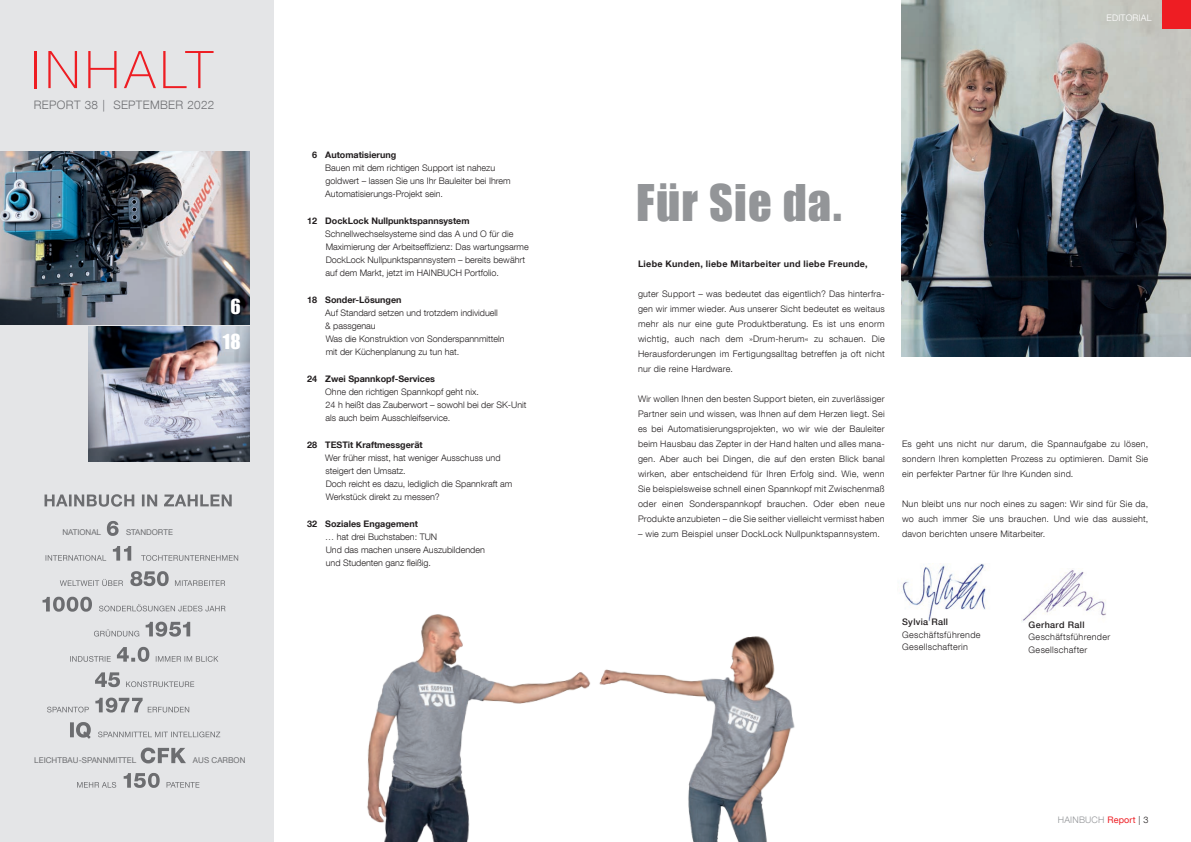
<style>
.page{position:relative;width:1191px;height:842px;background:#fff}
.page>*{position:absolute;margin:0;border:0;box-sizing:border-box;transform-origin:0 0}
.t1{font:100 51.9px "Helvetica Neue LT Com";letter-spacing:.09em;color:#ee1d23}
.t2{font:46.4px "Impact";letter-spacing:.025em;color:#939598}
._4_Copy{font:19px "Impact";color:#fff}
._4_Copy-2{font:300 11.7px "Helvetica Neue LT Com";letter-spacing:.03em;color:#6c6d70}
._4_Copy-3{font:300 9px/15px "Helvetica Neue LT Com";color:#231f20}
._4_Copy-4{font:700 9px "Helvetica Neue LT Com";color:#231f20}
._4_Copy-5{font:300 9px/12.5px "Helvetica Neue LT Com";letter-spacing:.035em;color:#231f20}
._4_Copy-6{font:300 9px "Helvetica Neue LT Com";letter-spacing:.025em;color:#231f20}
._4_Copy-7{font:700 9px "Helvetica Neue LT Com";letter-spacing:.035em;color:#231f20}
.t3{font:300 9px "Helvetica Neue LT Com";letter-spacing:.02em;color:#939598}
._4_Copy-8{font:500 9px "Helvetica Neue LT Com";letter-spacing:.035em;color:#231f20}
.t4{font:300 9px "Helvetica Neue LT Com";letter-spacing:.02em;color:#fff}
.t5{font:8px "Helvetica Neue LT Com";letter-spacing:.005em;color:#6c6d70}
.s1{font-weight:500}
.s2{font-weight:400;color:#ee1d23}
.s3{color:#231f20}
</style>
<div class="page">
<div style="left:0;top:0;width:274px;height:842px;background:#e4e5e7"></div>
<img style="left:0;top:151px;width:249px;height:173px">
<img style="left:89px;top:327px;width:160px;height:135px">
<img style="left:901px;top:0;width:290px;height:357px">
<img style="left:1021px;top:570px;width:85px;height:52px">
<img style="left:633px;top:636px;width:162px;height:206px">
<img style="left:367px;top:614px;width:266px;height:228px">
<img style="left:901px;top:563px;width:85px;height:59px">
<svg style="left:45px;top:494px;width:187px;height:13px"></svg>
<svg style="left:94px;top:629px;width:45px;height:7px"></svg>
<svg style="left:146px;top:622px;width:44px;height:15px"></svg>
<svg style="left:107px;top:521px;width:12px;height:15px"></svg>
<svg style="left:47px;top:698px;width:142px;height:14px"></svg>
<svg style="left:95px;top:672px;width:25px;height:15px"></svg>
<svg style="left:126px;top:681px;width:68px;height:6px"></svg>
<svg style="left:70px;top:722px;width:21px;height:17px"></svg>
<svg style="left:98px;top:731px;width:122px;height:6px"></svg>
<svg style="left:60px;top:571px;width:165px;height:15px"></svg>
<svg style="left:141px;top:747px;width:45px;height:16px"></svg>
<svg style="left:70px;top:647px;width:148px;height:15px"></svg>
<svg style="left:46px;top:546px;width:192px;height:15px"></svg>
<svg style="left:99px;top:604px;width:126px;height:7px"></svg>
<svg style="left:43px;top:597px;width:49px;height:15px"></svg>
<svg style="left:77px;top:773px;width:122px;height:15px"></svg>
<div style="left:1162px;top:0;width:29px;height:28px;background:#ee1d23"></div>
<p class="t1" style="left:32px;top:39px;width:183px">INHALT</p>
<p class="_4_Copy-2" style="left:34px;top:98px;width:182px">REPORT 38 | SEPTEMBER 2022</p>
<p class="_4_Copy" style="left:230px;top:292px;width:12px">6</p>
<p class="_4_Copy" style="left:223px;top:326px;width:19px">18</p>
<p class="t5" style="left:62px;top:528px;width:40px">NATIONAL</p>
<p class="t5" style="left:126px;top:528px;width:48px">STANDORTE</p>
<p class="_4_Copy-4" style="left:312px;top:149px;width:85px">6 Automatisierung</p>
<p class="_4_Copy-3" style="left:325px;top:161px;width:187px;line-height:13px">Bauen mit dem richtigen Support ist nahezu goldwert – lassen Sie uns Ihr Bauleiter bei Ihrem<br>Automatisierungs-Projekt sein.</p>
<p class="_4_Copy-4" style="left:307px;top:215px;width:164px">12 DockLock Nullpunktspannsystem</p>
<p class="_4_Copy-3" style="left:325px;top:227px;width:205px;line-height:13px">Schnellwechselsysteme sind das A und O für die Maximierung der Arbeitseffizienz: Das wartungsarme DockLock Nullpunktspannsystem – bereits bewährt auf dem Markt, jetzt im HAINBUCH Portfolio.</p>
<p class="_4_Copy-4" style="left:307px;top:294px;width:96px">18 Sonder-Lösungen</p>
<p class="_4_Copy-3" style="left:325px;top:306px;width:181px;line-height:13px">Auf Standard setzen und trotzdem individuell &amp; passgenau<br>Was die Konstruktion von Sonderspannmitteln mit der Küchenplanung zu tun hat.</p>
<p class="_4_Copy-4" style="left:307px;top:373px;width:129px">24 Zwei Spannkopf-Services</p>
<p class="_4_Copy-3" style="left:325px;top:385px;width:203px;line-height:13px">Ohne den richtigen Spannkopf geht nix.<br>24 h heißt das Zauberwort – sowohl bei der SK-Unit als auch beim Ausschleifservice.</p>
<p class="_4_Copy-4" style="left:307px;top:439px;width:117px">28 TESTit Kraftmessgerät</p>
<p class="_4_Copy-3" style="left:325px;top:451px;width:189px;line-height:13px">Wer früher misst, hat weniger Ausschuss und steigert den Umsatz.<br>Doch reicht es dazu, lediglich die Spannkraft am Werkstück direkt zu messen?</p>
<p class="_4_Copy-4" style="left:307px;top:518px;width:112px">32 Soziales Engagement</p>
<p class="_4_Copy-3" style="left:325px;top:530px;width:161px;line-height:13px">… hat drei Buchstaben: TUN<br>Und das machen unsere Auszubildenden und Studenten ganz fleißig.</p>
<p class="t5" style="left:34px;top:755px;width:103px">LEICHTBAU-SPANNMITTEL</p>
<p class="t5" style="left:193px;top:755px;width:54px">AUS CARBON</p>
<p class="t4" style="left:1106px;top:12px;width:47px">EDITORIAL</p>
<p class="t2" style="left:636px;top:167px;width:207px">Für Sie da.</p>
<p class="_4_Copy-7" style="left:638px;top:258px;width:231px">Liebe Kunden, liebe Mitarbeiter und liebe Freunde,</p>
<p class="_4_Copy-3" style="left:638px;top:286px;width:248px;text-align:justify">guter Support – was bedeutet das eigentlich? Das hinterfra&shy;gen wir immer wieder. Aus unserer Sicht bedeutet es weitaus mehr als nur eine gute Produktberatung. Es ist uns enorm wichtig, auch nach dem »Drum-herum« zu schauen. Die Herausforderungen im Fertigungsalltag betreffen ja oft nicht nur die reine Hardware.</p>
<p class="_4_Copy-3" style="left:638px;top:391px;width:248px;text-align:justify">Wir wollen Ihnen den besten Support bieten, ein zuverlässiger Partner sein und wissen, was Ihnen auf dem Herzen liegt. Sei es bei Automatisierungsprojekten, wo wir wie der Bauleiter beim Hausbau das Zepter in der Hand halten und alles mana&shy;gen. Aber auch bei Dingen, die auf den ersten Blick banal wirken, aber entscheidend für Ihren Erfolg sind. Wie, wenn Sie beispielsweise schnell einen Spannkopf mit Zwischenmaß oder einen Sonderspannkopf brauchen. Oder eben neue Produkte anzubieten – die Sie seither vielleicht vermisst haben</p>
<p class="_4_Copy-6" style="left:638px;top:528px;width:243px">– wie zum Beispiel unser DockLock Nullpunktspannsystem.</p>
<p class="_4_Copy-3" style="left:902px;top:436px;width:248px;text-align:justify">Es geht uns nicht nur darum, die Spannaufgabe zu lösen, sondern Ihren kompletten Prozess zu optimieren. Damit Sie ein perfekter Partner für Ihre Kunden sind.</p>
<p class="_4_Copy-3" style="left:902px;top:496px;width:248px;text-align:justify">Nun bleibt uns nur noch eines zu sagen: Wir sind für Sie da, wo auch immer Sie uns brauchen. Und wie das aussieht, davon berichten unsere Mitarbeiter.</p>
<p class="_4_Copy-8" style="left:902px;top:616px;width:48px">Sylvia Rall</p>
<p class="_4_Copy-5" style="left:902px;top:628px;width:80px">Geschäftsführende<br>Gesellschafterin</p>
<p class="_4_Copy-5" style="left:1028px;top:618px;width:83px"><span class="s1">Gerhard Rall<br></span>Geschäftsführender<br>Gesellschafter</p>
<p class="t3" style="left:1058px;top:814px;width:92px">HAINBUCH <span class="s2">Report</span> <span class="s3">| 3</span></p>
</div>
